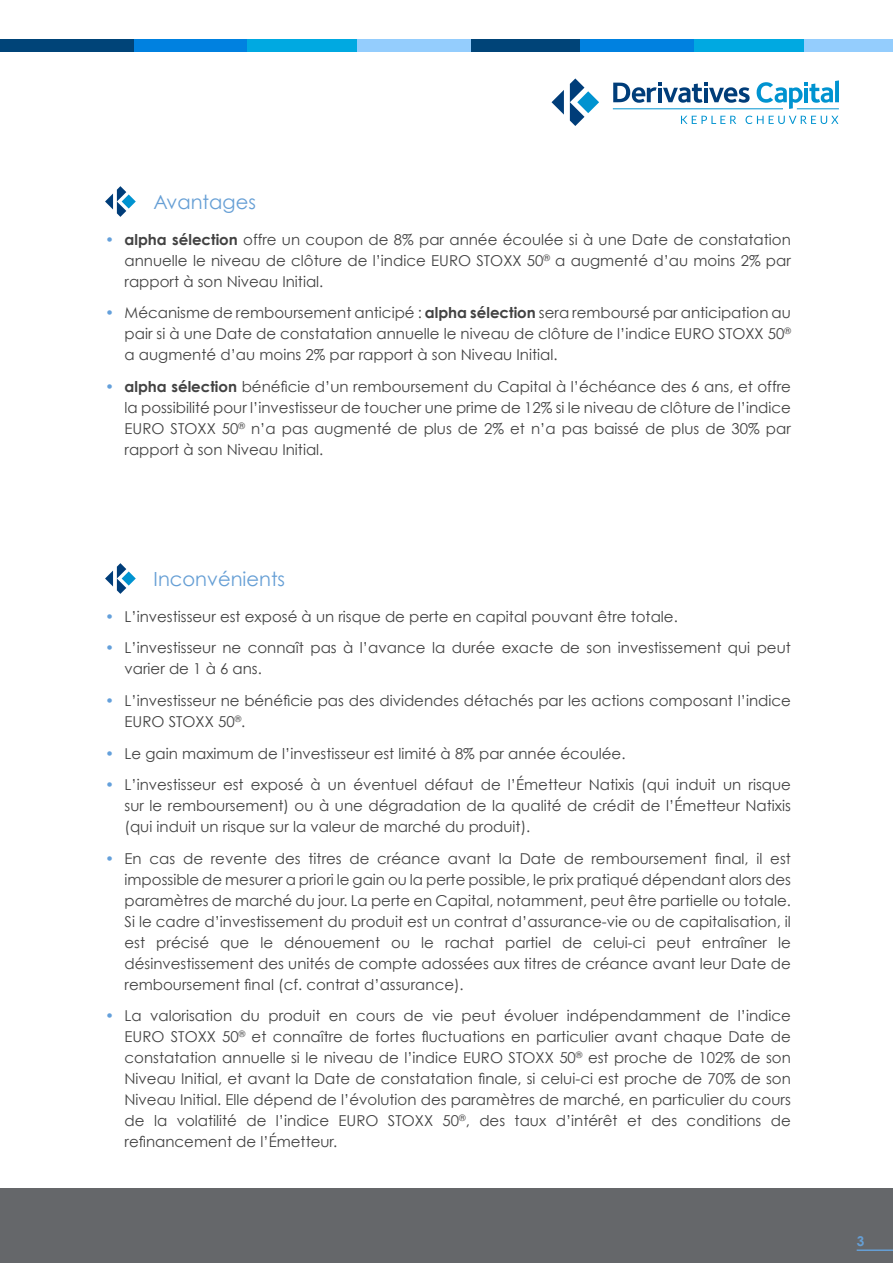
<style>
.page{position:relative;width:893px;height:1263px;background:#fff}
.page>*{position:absolute;margin:0;border:0;box-sizing:border-box;transform-origin:0 0}
.t1{font:19.5px "Century Gothic";color:#669fd5}
.t2{font:15px/21px "Century Gothic";color:#424242;text-align:justify}
.t3{font:700 13.5px "Century Gothic";color:#669fd5}
.s1{color:#64a0db}
.s2{font-weight:700}
</style>
<div class="page">
<div style="left:0;top:1188px;width:893px;height:75px;background:#65676a"></div>
<hr style="left:857px;top:1249px;width:36px;height:2px;background:#669fd5">
<svg style="left:105px;top:186px;width:31px;height:31px"></svg>
<svg style="left:105px;top:563px;width:31px;height:31px"></svg>
<div style="left:0;top:39px;width:135px;height:12px;background:#004478"></div>
<div style="left:134px;top:39px;width:115px;height:12px;background:#0081e0"></div>
<div style="left:247px;top:39px;width:114px;height:12px;background:#00a9e1"></div>
<div style="left:357px;top:39px;width:118px;height:12px;background:#94cdfd"></div>
<div style="left:471px;top:39px;width:118px;height:12px;background:#004478"></div>
<div style="left:580px;top:39px;width:115px;height:12px;background:#0081e0"></div>
<div style="left:694px;top:39px;width:114px;height:12px;background:#00a9e1"></div>
<div style="left:805px;top:39px;width:88px;height:12px;background:#94cdfd"></div>
<svg style="left:570px;top:78px;width:29px;height:48px"></svg>
<svg style="left:551px;top:90px;width:13px;height:25px"></svg>
<hr style="left:613px;top:109px;width:170px;height:1px;background:#0093d0">
<hr style="left:797px;top:109px;width:42px;height:1px;background:#0093d0">
<svg style="left:757px;top:80px;width:82px;height:29px"></svg>
<svg style="left:613px;top:82px;width:137px;height:21px"></svg>
<svg style="left:681px;top:116px;width:55px;height:8px"></svg>
<svg style="left:745px;top:116px;width:93px;height:8px"></svg>
<h1 class="t1" style="left:154px;top:190px;width:104px">Avantages</h1>
<p class="t2" style="left:125px;top:229px;width:668px;text-indent:-20px"><span class="s1">•</span> <span class="s2">alpha sélection</span> offre un coupon de 8% par année écoulée si à une Date de constatation annuelle le niveau de clôture de l’indice EURO STOXX 50<sup>®</sup> a augmenté d’au moins 2% par rapport à son Niveau Initial.</p>
<p class="t2" style="left:125px;top:302px;width:668px;text-indent:-19px"><span class="s1">•</span> Mécanisme de remboursement anticipé : <span class="s2">alpha sélection</span> sera remboursé par anticipation au pair si à une Date de constatation annuelle le niveau de clôture de l’indice EURO STOXX 50<sup>® </sup>a augmenté d’au moins 2% par rapport à son Niveau Initial.</p>
<p class="t2" style="left:125px;top:376px;width:668px;text-indent:-19px"><span class="s1">•</span> <span class="s2">alpha sélection</span> bénéficie d’un remboursement du Capital à l’échéance des 6 ans, et offre la possibilité pour l’investisseur de toucher une prime de 12% si le niveau de clôture de l’indice EURO STOXX 50<sup>®</sup> n’a pas augmenté de plus de 2% et n’a pas baissé de plus de 30% par rapport à son Niveau Initial.</p>
<h1 class="t1" style="left:154px;top:567px;width:133px">Inconvénients</h1>
<p class="t2" style="left:105px;top:605px;width:574px"><span class="s1">•</span> L’investisseur est exposé à un risque de perte en capital pouvant être totale.</p>
<p class="t2" style="left:125px;top:637px;width:668px;text-indent:-20px"><span class="s1">•</span> L’investisseur ne connaît pas à l’avance la durée exacte de son investissement qui peut varier de 1 à 6 ans.</p>
<p class="t2" style="left:125px;top:690px;width:668px;text-indent:-20px"><span class="s1">•</span> L’investisseur ne bénéficie pas des dividendes détachés par les actions composant l’indice<br>EURO STOXX 50<sup>®</sup>.</p>
<p class="t2" style="left:105px;top:742px;width:522px"><span class="s1">•</span> Le gain maximum de l’investisseur est limité à 8% par année écoulée.</p>
<p class="t2" style="left:125px;top:774px;width:668px;text-indent:-20px"><span class="s1">•</span> L’investisseur est exposé à un éventuel défaut de l’Émetteur Natixis (qui induit un risque sur le remboursement) ou à une dégradation de la qualité de crédit de l’Émetteur Natixis (qui induit un risque sur la valeur de marché du produit).</p>
<p class="t2" style="left:125px;top:848px;width:668px;text-indent:-20px"><span class="s1">•</span> En cas de revente des titres de créance avant la Date de remboursement final, il est impossible de mesurer a priori le gain ou la perte possible, le prix pratiqué dépendant alors des paramètres de marché du jour. La perte en Capital, notamment, peut être partielle ou totale.<br>Si le cadre d’investissement du produit est un contrat d’assurance-vie ou de capitalisation, il est précisé que le dénouement ou le rachat partiel de celui-ci peut entraîner le désinvestissement des unités de compte adossées aux titres de créance avant leur Date de remboursement final (cf. contrat d’assurance).</p>
<p class="t2" style="left:125px;top:1005px;width:668px;text-indent:-19px"><span class="s1">•</span> La valorisation du produit en cours de vie peut évoluer indépendamment de l’indice EURO STOXX 50<sup>®</sup> et connaître de fortes fluctuations en particulier avant chaque Date de constatation annuelle si le niveau de l’indice EURO STOXX 50<sup>®</sup> est proche de 102% de son Niveau Initial, et avant la Date de constatation finale, si celui-ci est proche de 70% de son Niveau Initial. Elle dépend de l’évolution des paramètres de marché, en particulier du cours de la volatilité de l’indice EURO STOXX 50<sup>®</sup>, des taux d’intérêt et des conditions de refinancement de l’Émetteur.</p>
<p class="t3" style="left:857px;top:1233px;width:9px">3</p>
</div>
